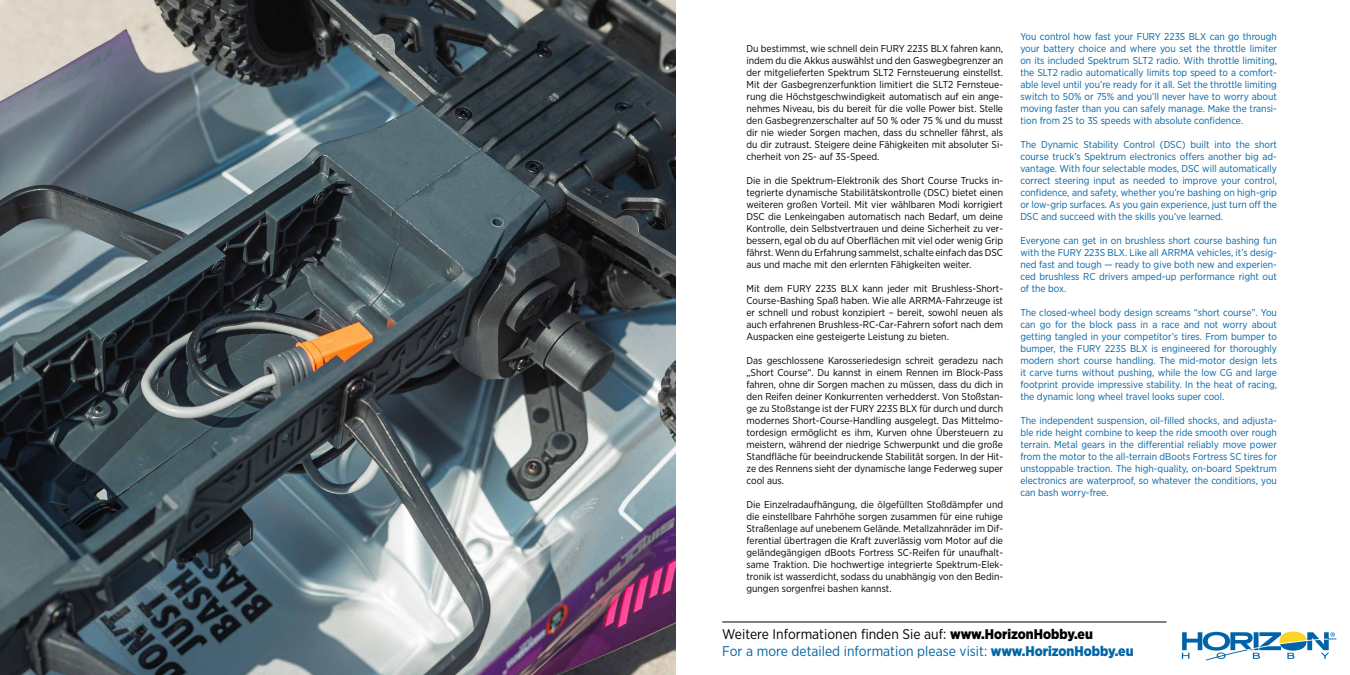
<style>
.page{position:relative;width:1350px;height:675px;background:#fff}
.page>*{position:absolute;margin:0;border:0;box-sizing:border-box;transform-origin:0 0}
.t1{font:14px/16.8px "Gotham Narrow";color:#0064a5}
.t2{font:10px/12px "Gotham Narrow";color:#000;text-align:justify}
.t3{font:10px/12px "Gotham Narrow";color:#0064a5;text-align:justify}
.s1{color:#000}
.s2{font-weight:900;color:#000}
.s3{font-weight:900}
</style>
<div class="page">
<svg style="left:1182px;top:632px;width:154px;height:29px"></svg>
<hr style="left:722px;top:622px;width:444px;height:1px;background:#000">
<img style="left:0;top:0;width:675px;height:675px">
<p class="t2" style="left:746px;top:43px;width:258px">Du bestimmst, wie schnell dein FURY 223S BLX fahren kann, indem du die Akkus auswählst und den Gaswegbegrenzer an der mitgelieferten Spektrum SLT2 Fernsteuerung einstellst.<br>Mit der Gasbegrenzerfunktion limitiert die SLT2 Fernsteue&shy;rung die Höchstgeschwindigkeit automatisch auf ein ange&shy;nehmes Niveau, bis du bereit für die volle Power bist. Stelle den Gasbegrenzerschalter auf 50 % oder 75 % und du musst dir nie wieder Sorgen machen, dass du schneller fährst, als du dir zutraust. Steigere deine Fähigkeiten mit absoluter Si&shy;cherheit von 2S- auf 3S-Speed.</p>
<p class="t2" style="left:746px;top:175px;width:258px">Die in die Spektrum-Elektronik des Short Course Trucks in&shy;tegrierte dynamische Stabilitätskontrolle (DSC) bietet einen weiteren großen Vorteil. Mit vier wählbaren Modi korrigiert DSC die Lenkeingaben automatisch nach Bedarf, um deine Kontrolle, dein Selbstvertrauen und deine Sicherheit zu ver&shy;bessern, egal ob du auf Oberflächen mit viel oder wenig Grip fährst. Wenn du Erfahrung sammelst, schalte einfach das DSC aus und mache mit den erlernten Fähigkeiten weiter.</p>
<p class="t2" style="left:746px;top:283px;width:258px">Mit dem FURY 223S BLX kann jeder mit Brushless-Short-Course-Bashing Spaß haben. Wie alle ARRMA-Fahrzeuge ist er schnell und robust konzipiert – bereit, sowohl neuen als auch erfahrenen Brushless-RC-Car-Fahrern sofort nach dem Auspacken eine gesteigerte Leistung zu bieten.</p>
<p class="t2" style="left:746px;top:355px;width:258px">Das geschlossene Karosseriedesign schreit geradezu nach „Short Course“. Du kannst in einem Rennen im Block-Pass fahren, ohne dir Sorgen machen zu müssen, dass du dich in den Reifen deiner Konkurrenten verhedderst. Von Stoßstan&shy;ge zu Stoßstange ist der FURY 223S BLX für durch und durch modernes Short-Course-Handling ausgelegt. Das Mittelmo&shy;tordesign ermöglicht es ihm, Kurven ohne Übersteuern zu meistern, während der niedrige Schwerpunkt und die große Standfläche für beeindruckende Stabilität sorgen. In der Hit&shy;ze des Rennens sieht der dynamische lange Federweg super cool aus.</p>
<p class="t2" style="left:746px;top:499px;width:258px">Die Einzelradaufhängung, die ölgefüllten Stoßdämpfer und die einstellbare Fahrhöhe sorgen zusammen für eine ruhige Straßenlage auf unebenem Gelände. Metallzahnräder im Dif&shy;ferential übertragen die Kraft zuverlässig vom Motor auf die geländegängigen dBoots Fortress SC-Reifen für unaufhalt&shy;same Traktion. Die hochwertige integrierte Spektrum-Elek&shy;tronik ist wasserdicht, sodass du unabhängig von den Bedin&shy;gungen sorgenfrei bashen kannst.</p>
<p class="t3" style="left:1020px;top:31px;width:258px">You control how fast your FURY 223S BLX can go through your battery choice and where you set the throttle limiter on its included Spektrum SLT2 radio. With throttle limiting, the SLT2 radio automatically limits top speed to a comfort&shy;able level until you’re ready for it all. Set the throttle limiting switch to 50% or 75% and you’ll never have to worry about moving faster than you can safely manage. Make the transi&shy;tion from 2S to 3S speeds with absolute confidence.</p>
<p class="t3" style="left:1020px;top:139px;width:258px">The Dynamic Stability Control (DSC) built into the short course truck’s Spektrum electronics offers another big ad&shy;vantage. With four selectable modes, DSC will automatically correct steering input as needed to improve your control, confidence, and safety, whether you’re bashing on high-grip or low-grip surfaces. As you gain experience, just turn off the DSC and succeed with the skills you’ve learned.</p>
<p class="t3" style="left:1020px;top:235px;width:258px">Everyone can get in on brushless short course bashing fun with the FURY 223S BLX. Like all ARRMA vehicles, it’s desig&shy;ned fast and tough — ready to give both new and experien&shy;ced brushless RC drivers amped-up performance right out of the box.</p>
<p class="t3" style="left:1020px;top:307px;width:258px">The closed-wheel body design screams “short course”. You can go for the block pass in a race and not worry about getting tangled in your competitor’s tires. From bumper to bumper, the FURY 223S BLX is engineered for thoroughly modern short course handling. The mid-motor design lets it carve turns without pushing, while the low CG and large footprint provide impressive stability. In the heat of racing, the dynamic long wheel travel looks super cool.</p>
<p class="t3" style="left:1020px;top:415px;width:258px">The independent suspension, oil-filled shocks, and adjusta&shy;ble ride height combine to keep the ride smooth over rough terrain. Metal gears in the differential reliably move power from the motor to the all-terrain dBoots Fortress SC tires for unstoppable traction. The high-quality, on-board Spektrum electronics are waterproof, so whatever the conditions, you can bash worry-free.</p>
<h1 class="t1" style="left:722px;top:626px;width:413px"><span class="s1">Weitere Informationen finden Sie auf:</span> <span class="s2">www.HorizonHobby.eu<br></span>For a more detailed information please visit: <span class="s3">www.HorizonHobby.eu</span></h1>
</div>
